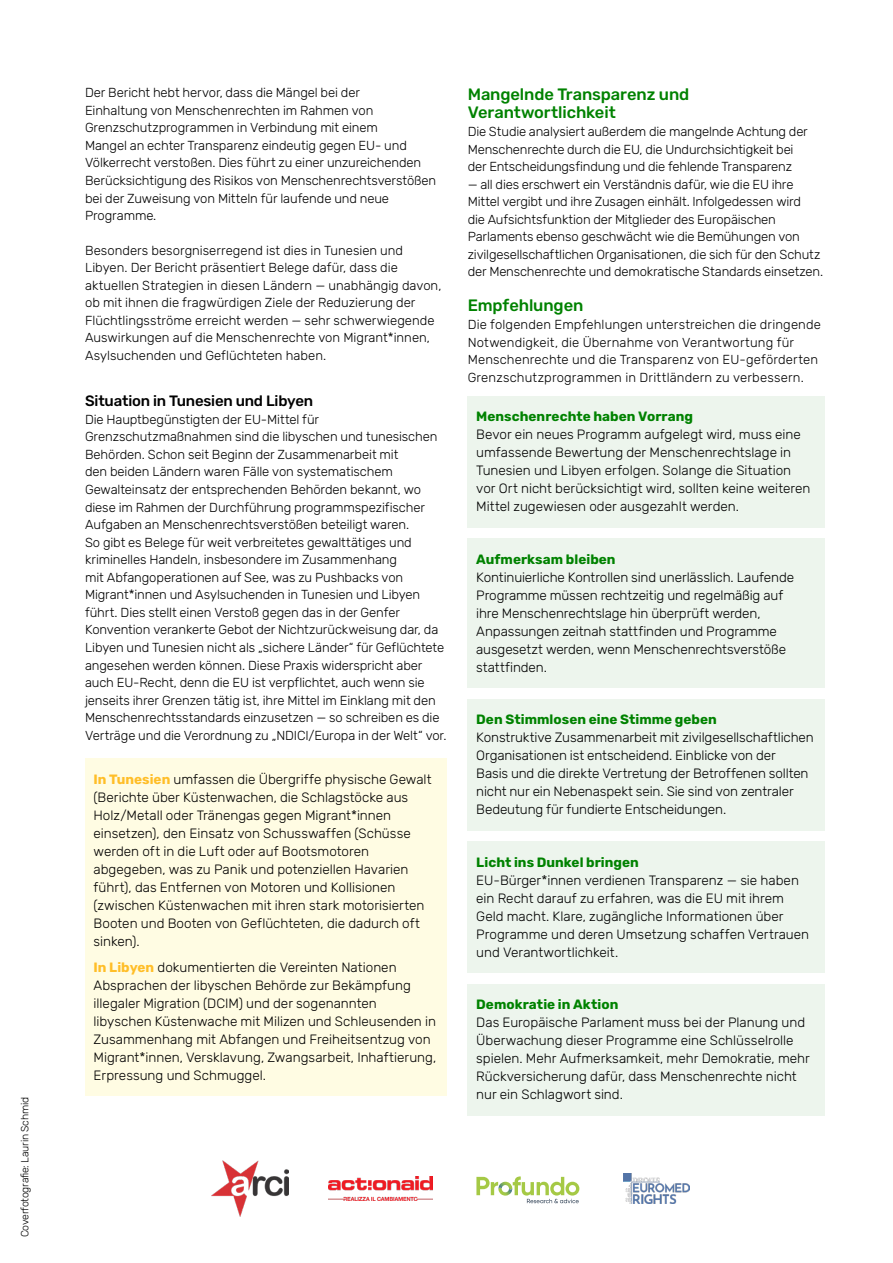
<style>
.page{position:relative;width:893px;height:1263px;background:#fff}
.page>*{position:absolute;margin:0;border:0;box-sizing:border-box;transform-origin:0 0}
.t1{font:500 16.5px/18px "Rubik";letter-spacing:-.005em;color:#008200}
.t2{font:500 15px "Rubik";letter-spacing:-.015em;color:#000}
.t3{font:300 13.5px/18px "Rubik";color:#000}
.t4{font:700 13.5px "Rubik";letter-spacing:.005em;color:#008200}
.t5{font:300 13.05px/17.5px "Rubik";letter-spacing:-.01em;color:#000}
.t6{font:300 13.05px/17.5px "Rubik";letter-spacing:.01em;color:#000}
.t7{font:300 10.5px "Rubik";letter-spacing:-.02em;color:#000}
.s1{font-weight:700;color:#ffbe28}
</style>
<div class="page">
<div style="left:85px;top:758px;width:361px;height:204px;background:#fffce3"></div>
<div style="left:85px;top:947px;width:361px;height:149px;background:#fffce3"></div>
<div style="left:468px;top:396px;width:357px;height:41px;background:#edf5ed"></div>
<div style="left:468px;top:414px;width:357px;height:113px;background:#edf5ed"></div>
<div style="left:468px;top:538px;width:357px;height:42px;background:#edf5ed"></div>
<div style="left:468px;top:556px;width:357px;height:132px;background:#edf5ed"></div>
<div style="left:468px;top:699px;width:357px;height:41px;background:#edf5ed"></div>
<div style="left:468px;top:717px;width:357px;height:113px;background:#edf5ed"></div>
<div style="left:468px;top:841px;width:357px;height:42px;background:#edf5ed"></div>
<div style="left:468px;top:859px;width:357px;height:114px;background:#edf5ed"></div>
<div style="left:468px;top:984px;width:357px;height:41px;background:#edf5ed"></div>
<div style="left:468px;top:1002px;width:357px;height:113px;background:#edf5ed"></div>
<img style="left:623px;top:1173px;width:67px;height:30px">
<img style="left:329px;top:1176px;width:104px;height:24px">
<img style="left:211px;top:1161px;width:78px;height:55px">
<svg style="left:476px;top:1176px;width:103px;height:27px"></svg>
<p class="t7" style="left:19px;top:1237px;width:142px;rotate:-90deg">Coverfotografie: Laurin Schmid</p>
<p class="t5" style="left:85px;top:84px;width:353px">Der Bericht hebt hervor, dass die Mängel bei der<br>Einhaltung von Menschenrechten im Rahmen von Grenzschutzprogrammen in Verbindung mit einem<br>Mangel an echter Transparenz eindeutig gegen EU- und Völkerrecht verstoßen. Dies führt zu einer unzureichenden Berücksichtigung des Risikos von Menschenrechtsverstößen bei der Zuweisung von Mitteln für laufende und neue Programme.</p>
<p class="t5" style="left:85px;top:242px;width:358px">Besonders besorgniserregend ist dies in Tunesien und Libyen. Der Bericht präsentiert Belege dafür, dass die aktuellen Strategien in diesen Ländern — unabhängig davon, ob mit ihnen die fragwürdigen Ziele der Reduzierung der Flüchtlingsströme erreicht werden — sehr schwerwiegende Auswirkungen auf die Menschenrechte von Migrant*innen, Asylsuchenden und Geflüchteten haben.</p>
<p class="t2" style="left:85px;top:392px;width:230px">Situation in Tunesien und Libyen</p>
<p class="t5" style="left:85px;top:411px;width:363px">Die Hauptbegünstigten der EU-Mittel für Grenzschutzmaßnahmen sind die libyschen und tunesischen Behörden. Schon seit Beginn der Zusammenarbeit mit<br>den beiden Ländern waren Fälle von systematischem Gewalteinsatz der entsprechenden Behörden bekannt, wo diese im Rahmen der Durchführung programmspezifischer Aufgaben an Menschenrechtsverstößen beteiligt waren.<br>So gibt es Belege für weit verbreitetes gewalttätiges und kriminelles Handeln, insbesondere im Zusammenhang<br>mit Abfangoperationen auf See, was zu Pushbacks von Migrant*innen und Asylsuchenden in Tunesien und Libyen führt. Dies stellt einen Verstoß gegen das in der Genfer Konvention verankerte Gebot der Nichtzurückweisung dar, da Libyen und Tunesien nicht als „sichere Länder“ für Geflüchtete angesehen werden können. Diese Praxis widerspricht aber auch EU-Recht, denn die EU ist verpflichtet, auch wenn sie jenseits ihrer Grenzen tätig ist, ihre Mittel im Einklang mit den Menschenrechtsstandards einzusetzen — so schreiben es die Verträge und die Verordnung zu „NDICI/Europa in der Welt“ vor.</p>
<p class="t3" style="left:94px;top:770px;width:340px"><span class="s1">In Tunesien</span> umfassen die Übergriffe physische Gewalt (Berichte über Küstenwachen, die Schlagstöcke aus Holz/Metall oder Tränengas gegen Migrant*innen einsetzen), den Einsatz von Schusswaffen (Schüsse werden oft in die Luft oder auf Bootsmotoren abgegeben, was zu Panik und potenziellen Havarien führt), das Entfernen von Motoren und Kollisionen (zwischen Küstenwachen mit ihren stark motorisierten Booten und Booten von Geflüchteten, die dadurch oft sinken).</p>
<p class="t3" style="left:94px;top:959px;width:344px"><span class="s1">In Libyen</span> dokumentierten die Vereinten Nationen Absprachen der libyschen Behörde zur Bekämpfung illegaler Migration (DCIM) und der sogenannten libyschen Küstenwache mit Milizen und Schleusenden in Zusammenhang mit Abfangen und Freiheitsentzug von Migrant*innen, Versklavung, Zwangsarbeit, Inhaftierung, Erpressung und Schmuggel.</p>
<p class="t1" style="left:468px;top:86px;width:223px">Mangelnde Transparenz und<br>Verantwortlichkeit</p>
<p class="t5" style="left:468px;top:123px;width:342px">Die Studie analysiert außerdem die mangelnde Achtung der<br>Menschenrechte durch die EU, die Undurchsichtigkeit bei der Entscheidungsfindung und die fehlende Transparenz</p>
<p class="t5" style="left:468px;top:176px;width:357px">— all dies erschwert ein Verständnis dafür, wie die EU ihre Mittel vergibt und ihre Zusagen einhält. Infolgedessen wird<br>die Aufsichtsfunktion der Mitglieder des Europäischen Parlaments ebenso geschwächt wie die Bemühungen von zivilgesellschaftlichen Organisationen, die sich für den Schutz der Menschenrechte und demokratische Standards einsetzen.</p>
<p class="t1" style="left:468px;top:297px;width:117px">Empfehlungen</p>
<p class="t6" style="left:468px;top:316px;width:355px">Die folgenden Empfehlungen unterstreichen die dringende Notwendigkeit, die Übernahme von Verantwortung für Menschenrechte und die Transparenz von EU-geförderten Grenzschutzprogrammen in Drittländern zu verbessern.</p>
<p class="t4" style="left:476px;top:409px;width:218px">Menschenrechte haben Vorrang</p>
<p class="t3" style="left:476px;top:426px;width:336px">Bevor ein neues Programm aufgelegt wird, muss eine umfassende Bewertung der Menschenrechtslage in Tunesien und Libyen erfolgen. Solange die Situation vor Ort nicht berücksichtigt wird, sollten keine weiteren Mittel zugewiesen oder ausgezahlt werden.</p>
<p class="t4" style="left:476px;top:551px;width:141px">Aufmerksam bleiben</p>
<p class="t3" style="left:476px;top:568px;width:319px">Kontinuierliche Kontrollen sind unerlässlich. Laufende Programme müssen rechtzeitig und regelmäßig auf ihre Menschenrechtslage hin überprüft werden, Anpassungen zeitnah stattfinden und Programme ausgesetzt werden, wenn Menschenrechtsverstöße stattfinden.</p>
<p class="t4" style="left:476px;top:712px;width:242px">Den Stimmlosen eine Stimme geben</p>
<p class="t3" style="left:476px;top:729px;width:339px">Konstruktive Zusammenarbeit mit zivilgesellschaftlichen Organisationen ist entscheidend. Einblicke von der<br>Basis und die direkte Vertretung der Betroffenen sollten nicht nur ein Nebenaspekt sein. Sie sind von zentraler Bedeutung für fundierte Entscheidungen.</p>
<p class="t4" style="left:476px;top:854px;width:164px">Licht ins Dunkel bringen</p>
<p class="t3" style="left:476px;top:871px;width:334px">EU-Bürger*innen verdienen Transparenz — sie haben ein Recht darauf zu erfahren, was die EU mit ihrem Geld macht. Klare, zugängliche Informationen über Programme und deren Umsetzung schaffen Vertrauen und Verantwortlichkeit.</p>
<p class="t4" style="left:476px;top:997px;width:144px">Demokratie in Aktion</p>
<p class="t3" style="left:476px;top:1014px;width:335px">Das Europäische Parlament muss bei der Planung und Überwachung dieser Programme eine Schlüsselrolle spielen. Mehr Aufmerksamkeit, mehr Demokratie, mehr Rückversicherung dafür, dass Menschenrechte nicht nur ein Schlagwort sind.</p>
</div>
